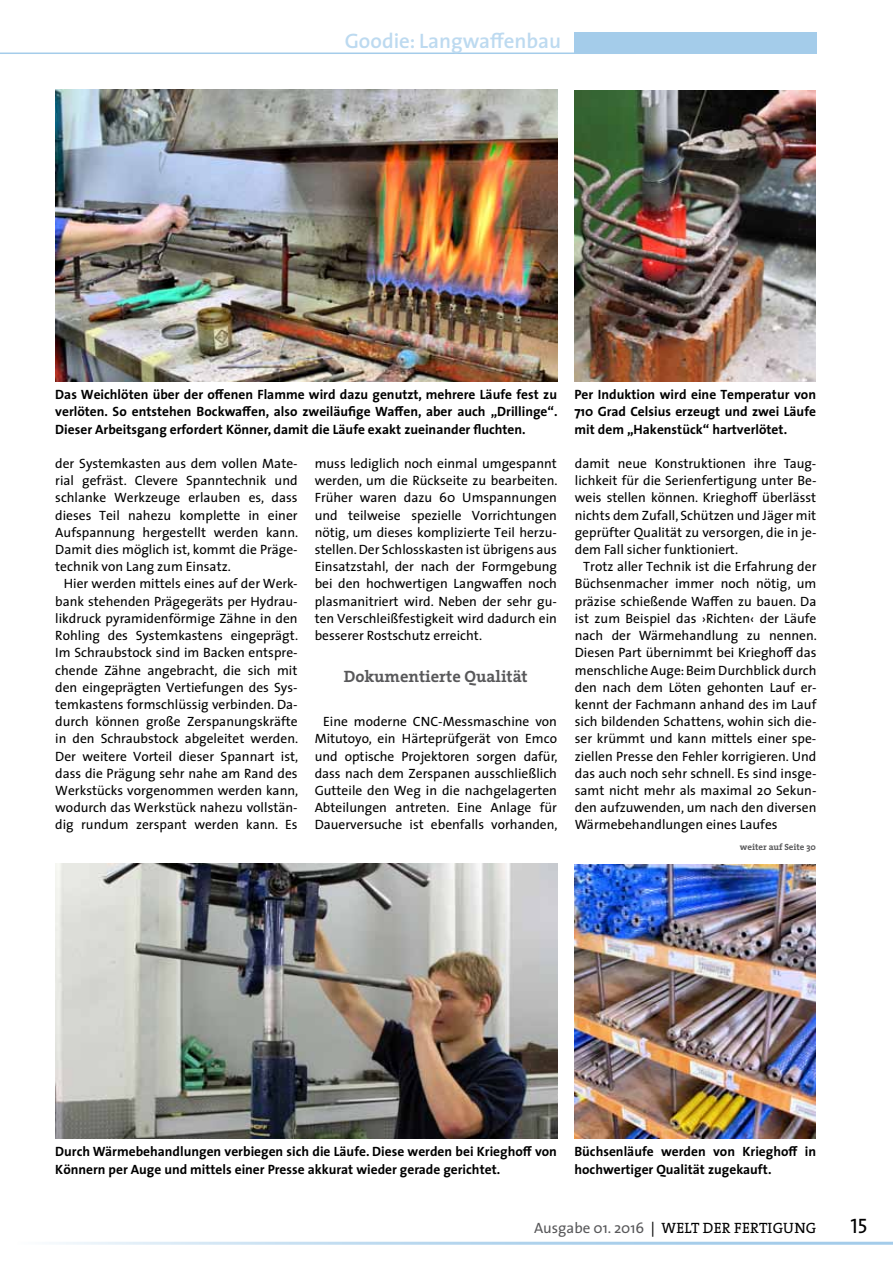
<style>
.page{position:relative;width:893px;height:1263px;background:#fff}
.page>*{position:absolute;margin:0;border:0;box-sizing:border-box;transform-origin:0 0}
.t1{font:600 21px "The Sans";color:#bddaf0}
.t2{font:21px "The Sans Regular Caps";color:#000}
.t3{font:700 16.5px "The Serif";color:#58585a}
.t4{font:15px "The Serif";letter-spacing:.015em;color:#000}
.t5{font:13.5px/17.2px "The Sans";color:#000;text-align:justify}
.t6{font:700 13.5px/17.2px "The Sans";color:#000;text-align:justify}
.t7{font:700 9px "The Serif";color:#58585a}
.s1{font-family:"The Sans";color:#58585a}
.s2{font-family:"The Sans"}
</style>
<div class="page">
<div style="left:574px;top:33px;width:242px;height:21px;background:#a4ccea"></div>
<hr style="left:0;top:53px;width:636px;height:1px;background:#a4ccea">
<hr style="left:17px;top:1242px;width:876px;height:3px;background:#a4ccea">
<img style="left:55px;top:89px;width:502px;height:292px">
<img style="left:55px;top:864px;width:502px;height:274px">
<img style="left:575px;top:90px;width:241px;height:291px">
<img style="left:575px;top:864px;width:241px;height:274px">
<p class="t1" style="left:345px;top:23px;width:218px">Goodie: Langwaffenbau</p>
<p class="t6" style="left:55px;top:386px;width:504px">Das Weichlöten über der offenen Flamme wird dazu genutzt, mehrere Läufe fest zu verlöten. So entstehen Bockwaffen, also zweiläufige Waffen, aber auch „Drillinge“.<br>Dieser Arbeitsgang erfordert Könner, damit die Läufe exakt zueinander fluchten.</p>
<p class="t5" style="left:55px;top:454px;width:244px">der Systemkasten aus dem vollen Mate-</p>
<p class="t5" style="left:55px;top:472px;width:244px">rial gefräst. Clevere Spanntechnik und</p>
<p class="t5" style="left:55px;top:489px;width:244px">schlanke Werkzeuge erlauben es, dass</p>
<p class="t5" style="left:55px;top:506px;width:244px">dieses Teil nahezu komplette in einer</p>
<p class="t5" style="left:55px;top:523px;width:244px">Aufspannung hergestellt werden kann.</p>
<p class="t5" style="left:55px;top:540px;width:244px">Damit dies möglich ist, kommt die Präge-</p>
<p class="t5" style="left:55px;top:558px;width:177px">technik von Lang zum Einsatz.</p>
<p class="t5" style="left:64px;top:575px;width:235px">Hier werden mittels eines auf der Werk-</p>
<p class="t5" style="left:55px;top:592px;width:244px">bank stehenden Prägegeräts per Hydrau-</p>
<p class="t5" style="left:55px;top:609px;width:244px">likdruck pyramidenförmige Zähne in den</p>
<p class="t5" style="left:55px;top:626px;width:244px">Rohling des Systemkastens eingeprägt.</p>
<p class="t5" style="left:55px;top:644px;width:244px">Im Schraubstock sind im Backen entspre-</p>
<p class="t5" style="left:55px;top:661px;width:244px">chende Zähne angebracht, die sich mit</p>
<p class="t5" style="left:55px;top:678px;width:244px">den eingeprägten Vertiefungen des Sys-</p>
<p class="t5" style="left:55px;top:695px;width:244px">temkastens formschlüssig verbinden. Da-</p>
<p class="t5" style="left:55px;top:713px;width:244px">durch können große Zerspanungskräfte</p>
<p class="t5" style="left:55px;top:730px;width:244px">in den Schraubstock abgeleitet werden.</p>
<p class="t5" style="left:55px;top:747px;width:245px">Der weitere Vorteil dieser Spannart ist,</p>
<p class="t5" style="left:55px;top:764px;width:244px">dass die Prägung sehr nahe am Rand des</p>
<p class="t5" style="left:55px;top:781px;width:245px">Werkstücks vorgenommen werden kann,</p>
<p class="t5" style="left:55px;top:799px;width:244px">wodurch das Werkstück nahezu vollstän-</p>
<p class="t5" style="left:55px;top:816px;width:244px">dig rundum zerspant werden kann. Es</p>
<p class="t5" style="left:315px;top:454px;width:244px">muss lediglich noch einmal umgespannt werden, um die Rückseite zu bearbeiten.<br>Früher waren dazu 60 Umspannungen und teilweise spezielle Vorrichtungen nötig, um dieses komplizierte Teil herzu&shy;stellen. Der Schlosskasten ist übrigens aus Einsatzstahl, der nach der Formgebung bei den hochwertigen Langwaffen noch plasmanitriert wird. Neben der sehr gu&shy;ten Verschleißfestigkeit wird dadurch ein besserer Rostschutz erreicht.</p>
<p class="t3" style="left:344px;top:663px;width:185px">Dokumentierte Qualität</p>
<p class="t5" style="left:315px;top:712px;width:245px;text-align:center">Eine moderne CNC-Messmaschine von Mitutoyo, ein Härteprüfgerät von Emco und optische Projektoren sorgen dafür, dass nach dem Zerspanen ausschließlich Gutteile den Weg in die nachgelagerten Abteilungen antreten. Eine Anlage für Dauerversuche ist ebenfalls vorhanden,</p>
<p class="t6" style="left:574px;top:386px;width:243px">Per Induktion wird eine Temperatur von 710 Grad Celsius erzeugt und zwei Läufe mit dem „Hakenstück“ hartverlötet.</p>
<p class="t5" style="left:575px;top:454px;width:243px">damit neue Konstruktionen ihre Taug-</p>
<p class="t5" style="left:575px;top:472px;width:243px">lichkeit für die Serienfertigung unter Be-</p>
<p class="t5" style="left:575px;top:489px;width:243px">weis stellen können. Krieghoff überlässt</p>
<p class="t5" style="left:575px;top:506px;width:243px">nichts dem Zufall, Schützen und Jäger mit</p>
<p class="t5" style="left:575px;top:523px;width:243px">geprüfter Qualität zu versorgen, die in je-</p>
<p class="t5" style="left:575px;top:540px;width:165px">dem Fall sicher funktioniert.</p>
<p class="t5" style="left:583px;top:558px;width:235px">Trotz aller Technik ist die Erfahrung der</p>
<p class="t5" style="left:575px;top:575px;width:243px">Büchsenmacher immer noch nötig, um</p>
<p class="t5" style="left:575px;top:592px;width:243px">präzise schießende Waffen zu bauen. Da</p>
<p class="t5" style="left:575px;top:609px;width:243px">ist zum Beispiel das ›Richten‹ der Läufe</p>
<p class="t5" style="left:575px;top:626px;width:244px">nach der Wärmehandlung zu nennen.</p>
<p class="t5" style="left:575px;top:644px;width:243px">Diesen Part übernimmt bei Krieghoff das</p>
<p class="t5" style="left:575px;top:661px;width:243px">menschliche Auge: Beim Durchblick durch</p>
<p class="t5" style="left:575px;top:678px;width:243px">den nach dem Löten gehonten Lauf er-</p>
<p class="t5" style="left:575px;top:695px;width:243px">kennt der Fachmann anhand des im Lauf</p>
<p class="t5" style="left:575px;top:713px;width:243px">sich bildenden Schattens, wohin sich die-</p>
<p class="t5" style="left:575px;top:730px;width:243px">ser krümmt und kann mittels einer spe-</p>
<p class="t5" style="left:575px;top:747px;width:243px">ziellen Presse den Fehler korrigieren. Und</p>
<p class="t5" style="left:575px;top:764px;width:243px">das auch noch sehr schnell. Es sind insge-</p>
<p class="t5" style="left:575px;top:781px;width:243px">samt nicht mehr als maximal 20 Sekun-</p>
<p class="t5" style="left:575px;top:799px;width:243px">den aufzuwenden, um nach den diversen</p>
<p class="t5" style="left:575px;top:816px;width:204px">Wärmebehandlungen eines Laufes</p>
<p class="t7" style="left:740px;top:839px;width:78px">weiter auf Seite 30</p>
<p class="t6" style="left:55px;top:1143px;width:503px">Durch Wärmebehandlungen verbiegen sich die Läufe. Diese werden bei Krieghoff von<br>Könnern per Auge und mittels einer Presse akkurat wieder gerade gerichtet.</p>
<p class="t6" style="left:574px;top:1143px;width:243px">Büchsenläufe werden von Krieghoff in hochwertiger Qualität zugekauft.</p>
<p class="t4" style="left:534px;top:1216px;width:284px"><span class="s1">Ausgabe 01. 2016</span> <span class="s2">|</span> WELT DER FERTIGUNG</p>
<p class="t2" style="left:850px;top:1214px;width:19px">15</p>
</div>
